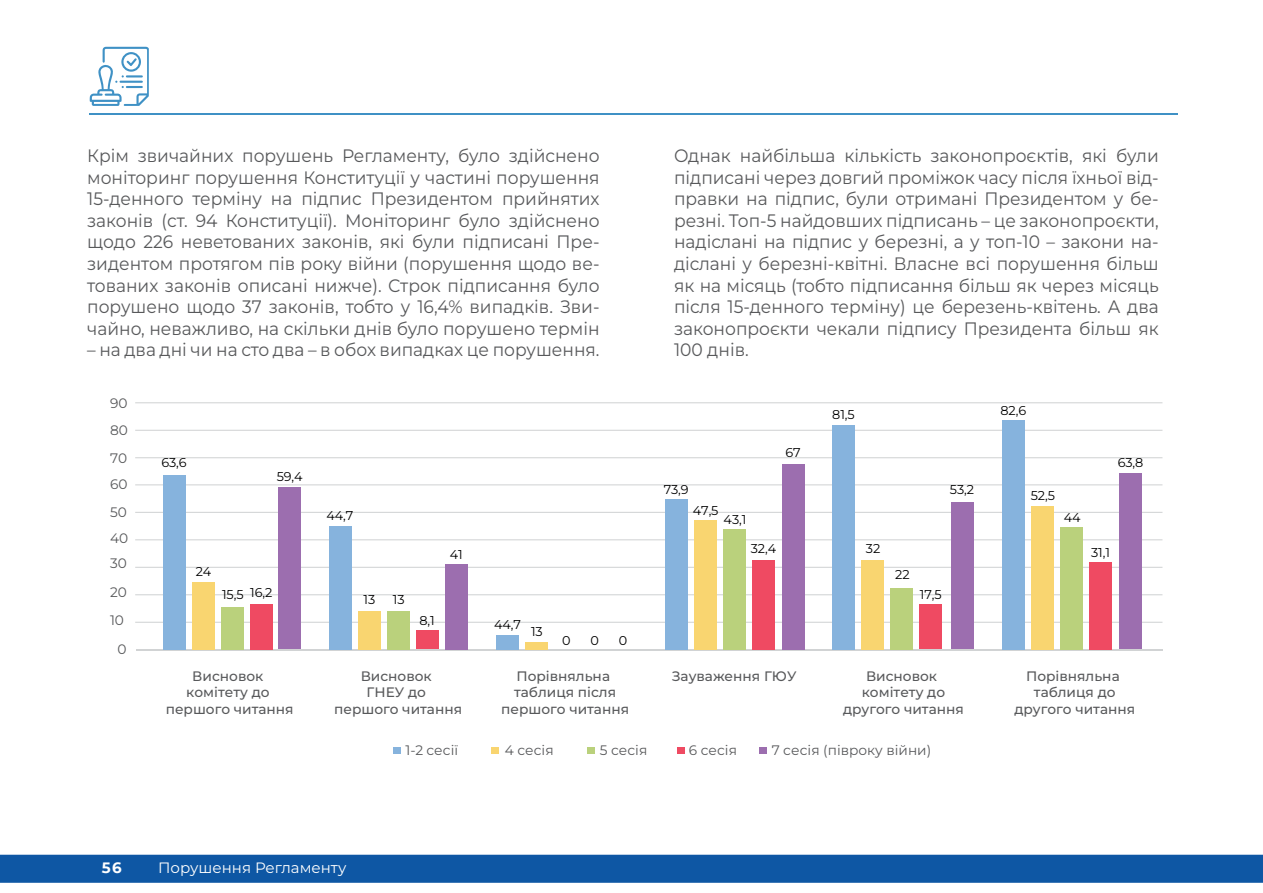
<style>
.page{position:relative;width:1263px;height:893px;background:#fff}
.page>*{position:absolute;margin:0;border:0;box-sizing:border-box;transform-origin:0 0}
.t1{font:100 18px/21.6px "Montserrat";color:#58595b;text-align:justify;scale:.95 1}
.t2{font:100 15px "Montserrat";color:#fff}
.t3{font:700 15px "Montserrat";color:#fff}
.t4{font:100 13.65px/16.5px "Montserrat";color:#58595b;text-align:center}
.t5{font:100 12.75px "Montserrat";letter-spacing:-.005em;color:#000}
</style>
<div class="page">
<div style="left:0;top:855px;width:1263px;height:28px;background:#0e57a4"></div>
<hr style="left:135px;top:402px;width:1027px;height:1px;background:#d1d3d4">
<hr style="left:135px;top:430px;width:1027px;height:1px;background:#d1d3d4">
<hr style="left:135px;top:457px;width:1027px;height:1px;background:#d1d3d4">
<hr style="left:135px;top:484px;width:1027px;height:1px;background:#d1d3d4">
<hr style="left:135px;top:512px;width:1027px;height:1px;background:#d1d3d4">
<hr style="left:135px;top:539px;width:1027px;height:1px;background:#d1d3d4">
<hr style="left:135px;top:567px;width:1027px;height:1px;background:#d1d3d4">
<hr style="left:135px;top:594px;width:1027px;height:1px;background:#d1d3d4">
<hr style="left:135px;top:622px;width:1027px;height:1px;background:#d1d3d4">
<hr style="left:136px;top:649px;width:1026px;height:1px;background:#d1d3d4">
<div style="left:394px;top:747px;width:7px;height:7px;background:#86b3dd"></div>
<div style="left:491px;top:747px;width:8px;height:7px;background:#f9d570"></div>
<div style="left:588px;top:747px;width:7px;height:7px;background:#bad17c"></div>
<div style="left:677px;top:747px;width:7px;height:7px;background:#ef4a62"></div>
<div style="left:760px;top:747px;width:7px;height:7px;background:#9c6eaf"></div>
<div style="left:163px;top:475px;width:22px;height:175px;background:#86b3dd"></div>
<div style="left:192px;top:582px;width:22px;height:68px;background:#f9d570"></div>
<div style="left:221px;top:607px;width:22px;height:43px;background:#bad17c"></div>
<div style="left:250px;top:604px;width:23px;height:45px;background:#ef4a62"></div>
<div style="left:278px;top:488px;width:23px;height:161px;background:#9c6eaf"></div>
<div style="left:445px;top:564px;width:23px;height:85px;background:#9c6eaf"></div>
<div style="left:782px;top:464px;width:23px;height:185px;background:#9c6eaf"></div>
<div style="left:951px;top:502px;width:22px;height:147px;background:#9c6eaf"></div>
<div style="left:1119px;top:473px;width:23px;height:176px;background:#9c6eaf"></div>
<div style="left:329px;top:526px;width:22px;height:124px;background:#86b3dd"></div>
<div style="left:358px;top:611px;width:22px;height:39px;background:#f9d570"></div>
<div style="left:387px;top:611px;width:22px;height:39px;background:#bad17c"></div>
<div style="left:416px;top:630px;width:23px;height:19px;background:#ef4a62"></div>
<div style="left:496px;top:635px;width:23px;height:15px;background:#86b3dd"></div>
<div style="left:525px;top:642px;width:23px;height:8px;background:#f9d570"></div>
<div style="left:665px;top:499px;width:22px;height:151px;background:#86b3dd"></div>
<div style="left:694px;top:520px;width:22px;height:130px;background:#f9d570"></div>
<div style="left:723px;top:529px;width:22px;height:121px;background:#bad17c"></div>
<div style="left:752px;top:560px;width:23px;height:89px;background:#ef4a62"></div>
<div style="left:832px;top:425px;width:23px;height:225px;background:#86b3dd"></div>
<div style="left:862px;top:560px;width:22px;height:90px;background:#f9d570"></div>
<div style="left:890px;top:588px;width:23px;height:62px;background:#bad17c"></div>
<div style="left:919px;top:605px;width:23px;height:44px;background:#ef4a62"></div>
<div style="left:1002px;top:420px;width:22px;height:230px;background:#86b3dd"></div>
<div style="left:1031px;top:506px;width:23px;height:144px;background:#f9d570"></div>
<div style="left:1060px;top:527px;width:22px;height:123px;background:#bad17c"></div>
<div style="left:1089px;top:562px;width:23px;height:87px;background:#ef4a62"></div>
<hr style="left:89px;top:113px;width:1089px;height:2px;background:#3f91c5">
<svg style="left:90px;top:47px;width:59px;height:59px"></svg>
<p class="t1" style="left:87px;top:144px;width:541px">Крім звичайних порушень Регламенту, було здійснено моніторинг порушення Конституції у частині порушення 15-денного терміну на підпис Президентом прийнятих законів (ст. 94 Конституції). Моніторинг було здійснено щодо 226 неветованих законів, які були підписані Пре&shy;зидентом протягом пів року війни (порушення щодо ве&shy;тованих законів описані нижче). Строк підписання було порушено щодо 37 законів, тобто у 16,4% випадків. Зви&shy;чайно, неважливо, на скільки днів було порушено термін</p>
<p class="t1" style="left:87px;top:339px;width:541px">– на два дні чи на сто два – в обох випадках це порушення.</p>
<p class="t4" style="left:110px;top:394px;width:19px">90</p>
<p class="t4" style="left:110px;top:421px;width:19px">80</p>
<p class="t4" style="left:110px;top:450px;width:19px">70</p>
<p class="t4" style="left:110px;top:475px;width:19px">60</p>
<p class="t4" style="left:110px;top:504px;width:18px">50</p>
<p class="t4" style="left:110px;top:529px;width:20px">40</p>
<p class="t4" style="left:110px;top:555px;width:18px">30</p>
<p class="t4" style="left:110px;top:583px;width:18px">20</p>
<p class="t4" style="left:110px;top:612px;width:16px">10</p>
<p class="t4" style="left:118px;top:640px;width:11px">0</p>
<p class="t5" style="left:161px;top:454px;width:27px">63,6</p>
<p class="t5" style="left:277px;top:468px;width:27px">59,4</p>
<p class="t5" style="left:196px;top:563px;width:17px">24</p>
<p class="t5" style="left:222px;top:585px;width:52px">15,5 16,2</p>
<p class="t5" style="left:326px;top:507px;width:28px">44,7</p>
<p class="t5" style="left:363px;top:591px;width:13px">13</p>
<p class="t5" style="left:393px;top:591px;width:13px">13</p>
<p class="t5" style="left:419px;top:612px;width:17px">8,1</p>
<p class="t5" style="left:450px;top:546px;width:14px">41</p>
<p class="t5" style="left:494px;top:616px;width:28px">44,7</p>
<p class="t5" style="left:531px;top:623px;width:13px">13</p>
<p class="t5" style="left:562px;top:632px;width:10px">0</p>
<p class="t5" style="left:590px;top:632px;width:10px">0</p>
<p class="t5" style="left:619px;top:632px;width:10px">0</p>
<p class="t1" style="left:674px;top:144px;width:512px">Однак найбільша кількість законопроєктів, які були підписані через довгий проміжок часу після їхньої від&shy;правки на підпис, були отримані Президентом у бе&shy;резні. Топ-5 найдовших підписань – це законопроєкти, надіслані на підпис у березні, а у топ-10 – закони на&shy;діслані у березні-квітні. Власне всі порушення більш як на місяць (тобто підписання більш як через місяць після 15-денного терміну) це березень-квітень. А два законопроєкти чекали підпису Президента більш як 100 днів.</p>
<p class="t5" style="left:832px;top:406px;width:24px">81,5</p>
<p class="t5" style="left:1000px;top:402px;width:27px">82,6</p>
<p class="t5" style="left:785px;top:444px;width:17px">67</p>
<p class="t5" style="left:1118px;top:454px;width:27px">63,8</p>
<p class="t5" style="left:664px;top:481px;width:27px">73,9</p>
<p class="t5" style="left:950px;top:481px;width:26px">53,2</p>
<p class="t5" style="left:1031px;top:487px;width:26px">52,5</p>
<p class="t5" style="left:693px;top:502px;width:27px">47,5</p>
<p class="t5" style="left:724px;top:511px;width:24px">43,1</p>
<p class="t5" style="left:1064px;top:509px;width:18px">44</p>
<p class="t5" style="left:751px;top:540px;width:27px">32,4</p>
<p class="t5" style="left:866px;top:540px;width:16px">32</p>
<p class="t5" style="left:1091px;top:544px;width:20px">31,1</p>
<p class="t5" style="left:895px;top:566px;width:16px">22</p>
<p class="t5" style="left:920px;top:586px;width:23px">17,5</p>
<p class="t4" style="left:166px;top:667px;width:129px">Висновок комітету до першого читання</p>
<p class="t4" style="left:334px;top:667px;width:129px">Висновок<br>ГНЕУ до<br>першого читання</p>
<p class="t4" style="left:501px;top:667px;width:129px">Порівняльна таблиця після першого читання</p>
<p class="t4" style="left:672px;top:667px;width:126px">Зауваження ГЮУ</p>
<p class="t4" style="left:843px;top:667px;width:122px">Висновок комітету до другого читання</p>
<p class="t4" style="left:1014px;top:667px;width:122px">Порівняльна таблиця до другого читання</p>
<p class="t4" style="left:505px;top:741px;width:50px">4 сесія</p>
<p class="t4" style="left:600px;top:741px;width:49px">5 сесія</p>
<p class="t4" style="left:689px;top:741px;width:50px">6 сесія</p>
<p class="t4" style="left:772px;top:741px;width:161px">7 сесія (півроку війни)</p>
<p class="t4" style="left:405px;top:741px;width:54px">1-2 сесії</p>
<p class="t3" style="left:102px;top:857px;width:21px">56</p>
<p class="t2" style="left:158px;top:858px;width:190px">Порушення Регламенту</p>
</div>
